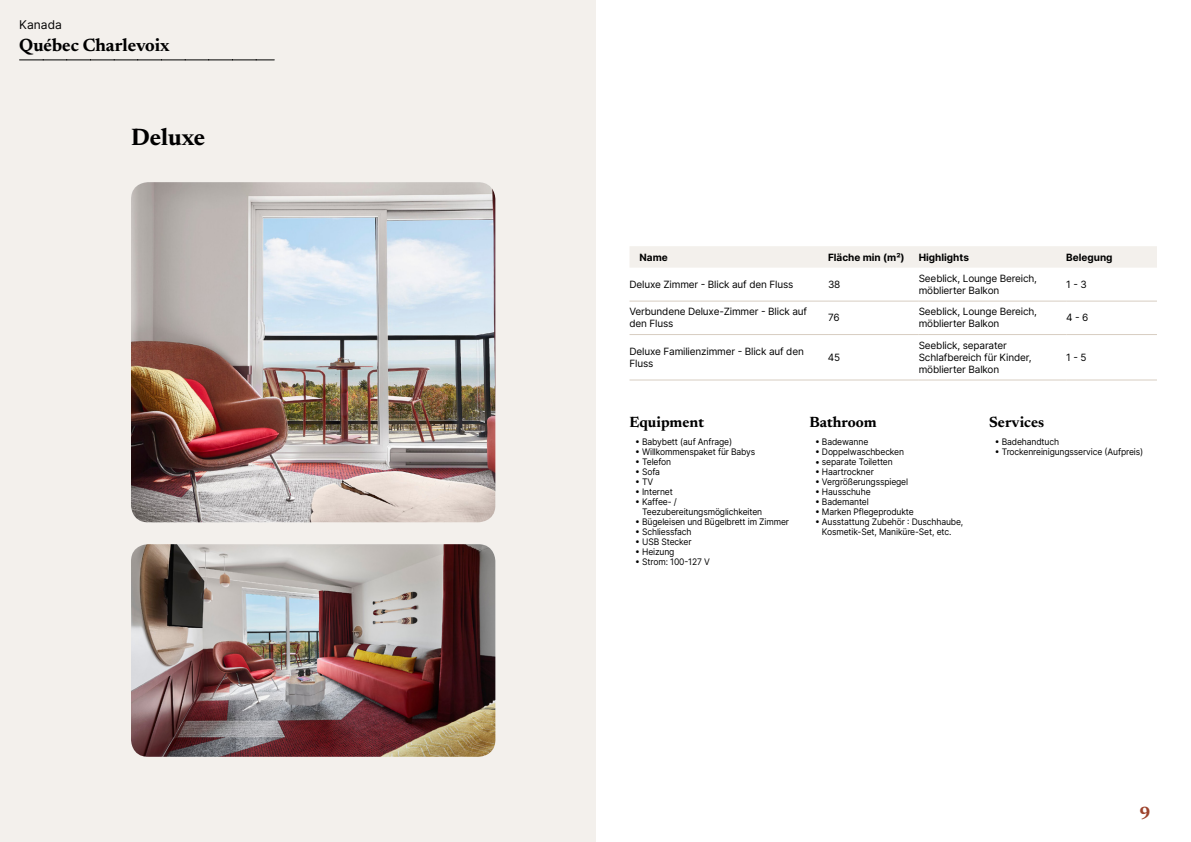
<style>
.page{position:relative;width:1191px;height:842px;background:#fff}
.page>*{position:absolute;margin:0;border:0;box-sizing:border-box;transform-origin:0 0}
.t1{font:700 24px "Newsreader 24 pt";color:#000}
.t2{font:700 18px "Newsreader 24 pt";color:#000}
.t3{font:700 18px "Newsreader 24 pt";color:#9d432c}
.t4{font:700 15px "Newsreader 24 pt";color:#000}
.t5{font:12px "Inter";color:#000}
.t6{font:10px/12px "Inter";letter-spacing:-.015em;color:#000}
.t7{font:700 10px "Inter";color:#000}
.t8{font:9px/10px "Inter";letter-spacing:-.015em;color:#000;scale:.95 1}
</style>
<div class="page">
<div style="left:0;top:0;width:595px;height:842px;background:#f3f0ec"></div>
<img style="left:131px;top:182px;width:364px;height:340px">
<img style="left:131px;top:544px;width:364px;height:213px">
<svg style="left:20px;top:60px;width:254px;height:1px"></svg>
<div style="left:630px;top:246px;width:527px;height:22px;background:#f3f0ec"></div>
<hr style="left:629px;top:301px;width:199px;height:1px;background:#d7cdc1">
<hr style="left:828px;top:301px;width:90px;height:1px;background:#d7cdc1">
<hr style="left:918px;top:301px;width:148px;height:1px;background:#d7cdc1">
<hr style="left:1066px;top:301px;width:91px;height:1px;background:#d7cdc1">
<hr style="left:629px;top:334px;width:199px;height:1px;background:#d7cdc1">
<hr style="left:828px;top:334px;width:90px;height:1px;background:#d7cdc1">
<hr style="left:918px;top:334px;width:148px;height:1px;background:#d7cdc1">
<hr style="left:1066px;top:334px;width:91px;height:1px;background:#d7cdc1">
<hr style="left:629px;top:379px;width:199px;height:1px;background:#d7cdc1">
<hr style="left:828px;top:379px;width:90px;height:1px;background:#d7cdc1">
<hr style="left:918px;top:379px;width:148px;height:1px;background:#d7cdc1">
<hr style="left:1066px;top:379px;width:91px;height:1px;background:#d7cdc1">
<h3 class="t5" style="left:19px;top:15px;width:44px">Kanada</h3>
<h2 class="t2" style="left:19px;top:32px;width:152px">Québec Charlevoix</h2>
<h1 class="t1" style="left:131px;top:120px;width:76px">Deluxe</h1>
<p class="t7" style="left:639px;top:250px;width:30px">Name</p>
<p class="t7" style="left:828px;top:250px;width:78px">Fläche min (m²)</p>
<p class="t7" style="left:918px;top:250px;width:52px">Highlights</p>
<p class="t7" style="left:1066px;top:250px;width:48px">Belegung</p>
<p class="t6" style="left:629px;top:278px;width:165px">Deluxe Zimmer - Blick auf den Fluss</p>
<p class="t6" style="left:828px;top:278px;width:14px">38</p>
<p class="t6" style="left:918px;top:272px;width:120px">Seeblick, Lounge Bereich, möblierter Balkon</p>
<p class="t6" style="left:1066px;top:278px;width:22px">1 - 3</p>
<p class="t6" style="left:629px;top:306px;width:179px">Verbundene Deluxe-Zimmer - Blick auf den Fluss</p>
<p class="t6" style="left:828px;top:312px;width:13px">76</p>
<p class="t6" style="left:918px;top:306px;width:120px">Seeblick, Lounge Bereich, möblierter Balkon</p>
<p class="t6" style="left:1066px;top:312px;width:24px">4 - 6</p>
<p class="t6" style="left:629px;top:345px;width:176px">Deluxe Familienzimmer - Blick auf den<br>Fluss</p>
<p class="t6" style="left:828px;top:351px;width:14px">45</p>
<p class="t6" style="left:918px;top:339px;width:114px">Seeblick, separater<br>Schlafbereich für Kinder, möblierter Balkon</p>
<p class="t6" style="left:1066px;top:351px;width:22px">1 - 5</p>
<h3 class="t4" style="left:629px;top:411px;width:76px">Equipment</h3>
<p class="t8" style="left:635px;top:437px;width:104px">• Babybett (auf Anfrage)</p>
<p class="t8" style="left:635px;top:447px;width:128px">• Willkommenspaket für Babys</p>
<p class="t8" style="left:635px;top:457px;width:39px">• Telefon</p>
<p class="t8" style="left:635px;top:467px;width:28px">• Sofa</p>
<p class="t8" style="left:635px;top:477px;width:21px">• TV</p>
<p class="t8" style="left:635px;top:487px;width:41px">• Internet</p>
<p class="t8" style="left:642px;top:497px;width:128px;text-indent:-7px">• Kaffee- /<br>Teezubereitungsmöglichkeiten</p>
<p class="t8" style="left:635px;top:517px;width:163px">• Bügeleisen und Bügelbrett im Zimmer</p>
<p class="t8" style="left:635px;top:527px;width:61px">• Schliessfach</p>
<p class="t8" style="left:635px;top:537px;width:61px">• USB Stecker</p>
<p class="t8" style="left:635px;top:547px;width:43px">• Heizung</p>
<p class="t8" style="left:635px;top:557px;width:80px">• Strom: 100-127 V</p>
<h3 class="t4" style="left:809px;top:411px;width:69px">Bathroom</h3>
<p class="t8" style="left:815px;top:437px;width:58px">• Badewanne</p>
<p class="t8" style="left:815px;top:447px;width:95px">• Doppelwaschbecken</p>
<p class="t8" style="left:815px;top:457px;width:83px">• separate Toiletten</p>
<p class="t8" style="left:815px;top:467px;width:63px">• Haartrockner</p>
<p class="t8" style="left:815px;top:477px;width:100px">• Vergrößerungsspiegel</p>
<p class="t8" style="left:815px;top:487px;width:60px">• Hausschuhe</p>
<p class="t8" style="left:815px;top:497px;width:58px">• Bademantel</p>
<p class="t8" style="left:815px;top:507px;width:106px">• Marken Pflegeprodukte</p>
<p class="t8" style="left:815px;top:517px;width:158px;text-align:center">• Ausstattung Zubehör : Duschhaube,<br>Kosmetik-Set, Maniküre-Set, etc.</p>
<h3 class="t4" style="left:989px;top:411px;width:57px">Services</h3>
<p class="t8" style="left:994px;top:437px;width:69px">• Badehandtuch</p>
<p class="t8" style="left:994px;top:447px;width:158px">• Trockenreinigungsservice (Aufpreis)</p>
<h2 class="t3" style="left:1139px;top:800px;width:13px">9</h2>
</div>
